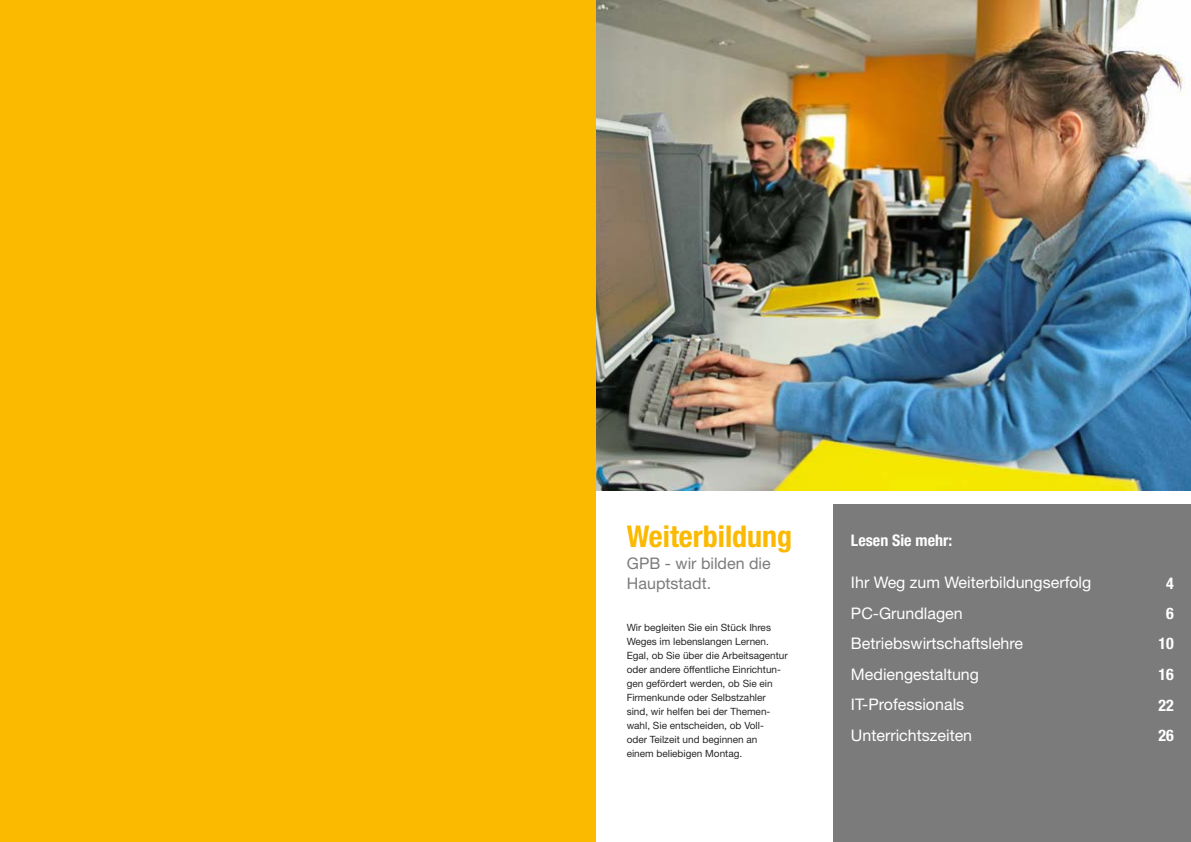
<style>
.page{position:relative;width:1191px;height:842px;background:#fff}
.page>*{position:absolute;margin:0;border:0;box-sizing:border-box;transform-origin:0 0}
.t1{font:700 condensed 30px "Helvetica Neue LT";color:#fbb900}
.t2{font:16px/30.5px "Helvetica Neue LT";color:#fff}
.t3{font:16px/20px "Helvetica Neue LT";color:#7a7b7a}
.t4{font:700 condensed 16px/30.5px "Helvetica Neue LT";color:#fff;text-align:center}
.t5{font:10px/14px "Helvetica Neue LT";color:#272726}
</style>
<div class="page">
<img style="left:595px;top:0;width:596px;height:491px">
<div style="left:0;top:0;width:595px;height:842px;background:#fbb900"></div>
<div style="left:834px;top:505px;width:357px;height:337px;background:#7a7b7a"></div>
<h1 class="t1" style="left:626px;top:518px;width:167px">Weiterbildung</h1>
<h2 class="t3" style="left:627px;top:553px;width:145px">GPB - wir bilden die<br>Hauptstadt.</h2>
<p class="t5" style="left:626px;top:620px;width:163px">Wir begleiten Sie ein Stück Ihres<br>Weges im lebenslangen Lernen.<br>Egal, ob Sie über die Arbeitsagentur oder andere öffentliche Einrichtun&shy;gen gefördert werden, ob Sie ein<br>Firmenkunde oder Selbstzahler sind, wir helfen bei der Themen&shy;wahl, Sie entscheiden, ob Voll-<br>oder Teilzeit und beginnen an<br>einem beliebigen Montag.</p>
<h2 class="t4" style="left:851px;top:525px;width:103px">Lesen Sie mehr:</h2>
<h2 class="t2" style="left:851px;top:567px;width:242px">Ihr Weg zum Weiterbildungserfolg<br>PC-Grundlagen<br>Betriebswirtschaftslehre<br>Mediengestaltung<br>IT-Professionals<br>Unterrichtszeiten</h2>
<h2 class="t4" style="left:1158px;top:567px;width:17px">4<br>6<br>10<br>16<br>22<br>26</h2>
</div>
